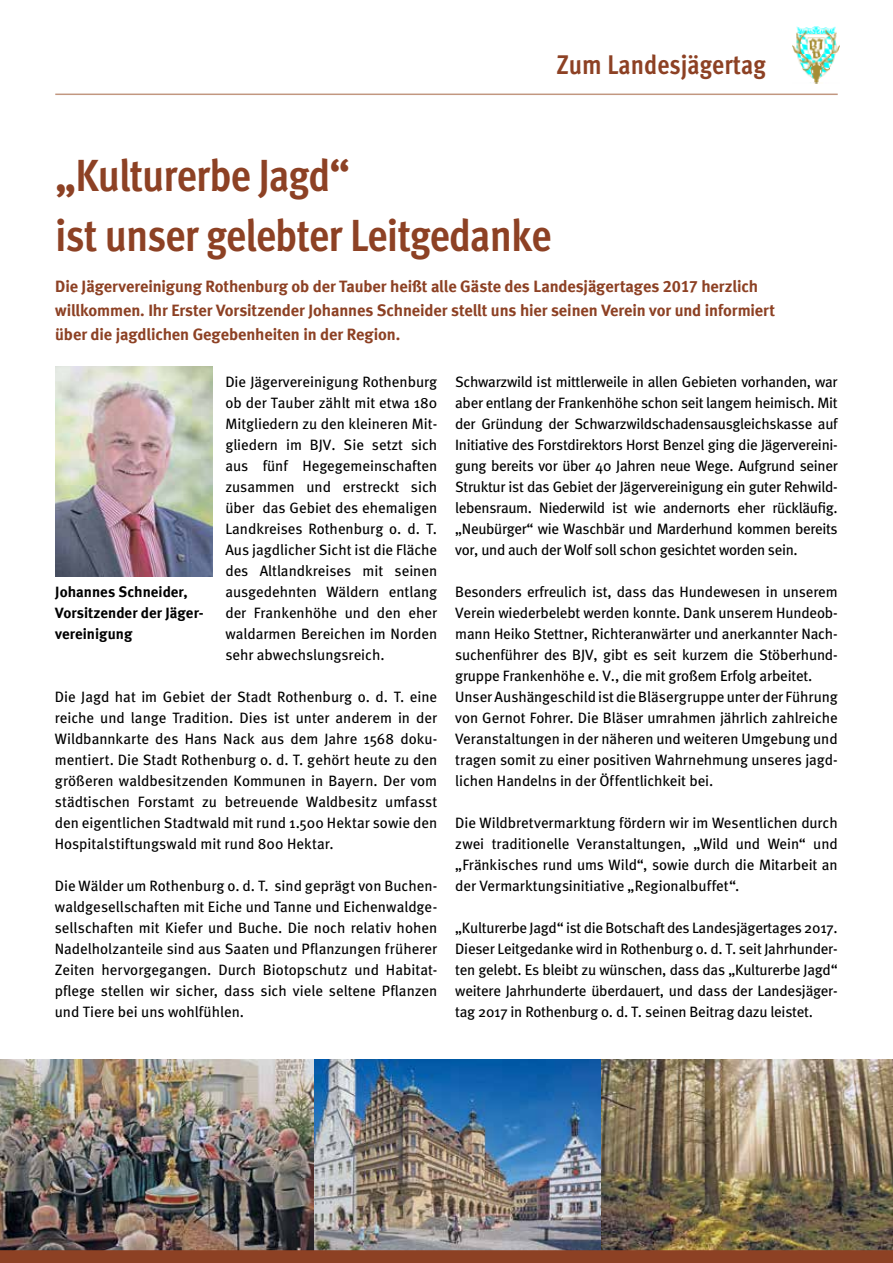
<style>
.page{position:relative;width:893px;height:1263px;background:#fff}
.page>*{position:absolute;margin:0;border:0;box-sizing:border-box;transform-origin:0 0}
.t1{font:700 45px/60px "Meta Cond";letter-spacing:-.02em;color:#8d4124}
.t2{font:700 27px "Meta Cond";color:#8d4124}
.t3{font:16.5px/24px "Meta Bold LF";letter-spacing:-.005em;color:#8d4124}
.t4{font:15px/21px "Meta";letter-spacing:-.01em;color:#000;text-align:justify}
.t5{font:15px/21px "Meta Bold LF";color:#000}
</style>
<div class="page">
<img style="left:314px;top:1059px;width:287px;height:191px">
<img style="left:0;top:1059px;width:314px;height:191px">
<img style="left:601px;top:1059px;width:292px;height:191px">
<hr style="left:55px;top:94px;width:783px;height:1px;background:#c29780">
<img style="left:793px;top:26px;width:46px;height:58px">
<img style="left:55px;top:366px;width:158px;height:210px">
<div style="left:0;top:1250px;width:893px;height:13px;background:#8d4124"></div>
<h2 class="t2" style="left:556px;top:48px;width:211px">Zum Landesjägertag</h2>
<h1 class="t1" style="left:55px;top:144px;width:498px">„Kulturerbe Jagd“<br>ist unser gelebter Leitgedanke</h1>
<p class="t3" style="left:55px;top:274px;width:721px">Die Jägervereinigung Rothenburg ob der Tauber heißt alle Gäste des Landesjägertages 2017 herzlich willkommen. Ihr Erster Vorsitzender Johannes Schneider stellt uns hier seinen Verein vor und informiert über die jagdlichen Gegebenheiten in der Region.</p>
<p class="t4" style="left:225px;top:371px;width:213px">Die Jägervereinigung Rothenburg ob der Tauber zählt mit etwa 180<br>Mitgliedern zu den kleineren Mit&shy;gliedern im BJV. Sie setzt sich aus fünf Hegegemeinschaften zusammen und erstreckt sich über das Gebiet des ehemaligen Landkreises Rothenburg o. d. T.<br>Aus jagdlicher Sicht ist die Fläche des Altlandkreises mit seinen ausgedehnten Wäldern entlang der Frankenhöhe und den eher waldarmen Bereichen im Norden sehr abwechslungsreich.</p>
<p class="t4" style="left:55px;top:686px;width:384px">Die Jagd hat im Gebiet der Stadt Rothenburg o. d. T. eine reiche und lange Tradition. Dies ist unter anderem in der Wildbannkarte des Hans Nack aus dem Jahre 1568 doku&shy;mentiert. Die Stadt Rothenburg o. d. T. gehört heute zu den größeren waldbesitzenden Kommunen in Bayern. Der vom städtischen Forstamt zu betreuende Waldbesitz umfasst den eigentlichen Stadtwald mit rund 1.500 Hektar sowie den Hospitalstiftungswald mit rund 800 Hektar.</p>
<p class="t4" style="left:55px;top:875px;width:384px">Die Wälder um Rothenburg o. d. T. sind geprägt von Buchen&shy;waldgesellschaften mit Eiche und Tanne und Eichenwaldge&shy;sellschaften mit Kiefer und Buche. Die noch relativ hohen Nadelholzanteile sind aus Saaten und Pflanzungen früherer Zeiten hervorgegangen. Durch Biotopschutz und Habitat&shy;pflege stellen wir sicher, dass sich viele seltene Pflanzen und Tiere bei uns wohlfühlen.</p>
<p class="t4" style="left:455px;top:371px;width:384px">Schwarzwild ist mittlerweile in allen Gebieten vorhanden, war aber entlang der Frankenhöhe schon seit langem heimisch. Mit der Gründung der Schwarzwildschadensausgleichskasse auf Initiative des Forstdirektors Horst Benzel ging die Jägervereini&shy;gung bereits vor über 40 Jahren neue Wege. Aufgrund seiner Struktur ist das Gebiet der Jägervereinigung ein guter Rehwild&shy;lebensraum. Niederwild ist wie andernorts eher rückläufig. „Neubürger“ wie Waschbär und Marderhund kommen bereits vor, und auch der Wolf soll schon gesichtet worden sein.</p>
<p class="t4" style="left:455px;top:581px;width:384px;text-align:left">Besonders erfreulich ist, dass das Hundewesen in unserem Verein wiederbelebt werden konnte. Dank unserem Hundeob&shy;mann Heiko Stettner, Richteranwärter und anerkannter Nach&shy;suchenführer des BJV, gibt es seit kurzem die Stöberhund&shy;gruppe Frankenhöhe e. V., die mit großem Erfolg arbeitet.<br>Unser Aushängeschild ist die Bläsergruppe unter der Führung von Gernot Fohrer. Die Bläser umrahmen jährlich zahlreiche Veranstaltungen in der näheren und weiteren Umgebung und tragen somit zu einer positiven Wahrnehmung unseres jagd&shy;lichen Handelns in der Öffentlichkeit bei.</p>
<p class="t4" style="left:455px;top:812px;width:384px">Die Wildbretvermarktung fördern wir im Wesentlichen durch zwei traditionelle Veranstaltungen, „Wild und Wein“ und „Fränkisches rund ums Wild“, sowie durch die Mitarbeit an der Vermarktungsinitiative „Regionalbuffet“.</p>
<p class="t4" style="left:455px;top:917px;width:384px">„Kulturerbe Jagd“ ist die Botschaft des Landesjägertages 2017.<br>Dieser Leitgedanke wird in Rothenburg o. d. T. seit Jahrhunder&shy;ten gelebt. Es bleibt zu wünschen, dass das „Kulturerbe Jagd“ weitere Jahrhunderte überdauert, und dass der Landesjäger&shy;tag 2017 in Rothenburg o. d. T. seinen Beitrag dazu leistet.</p>
<p class="t5" style="left:55px;top:581px;width:150px">Johannes Schneider,<br>Vorsitzender der Jäger&shy;vereinigung</p>
</div>
